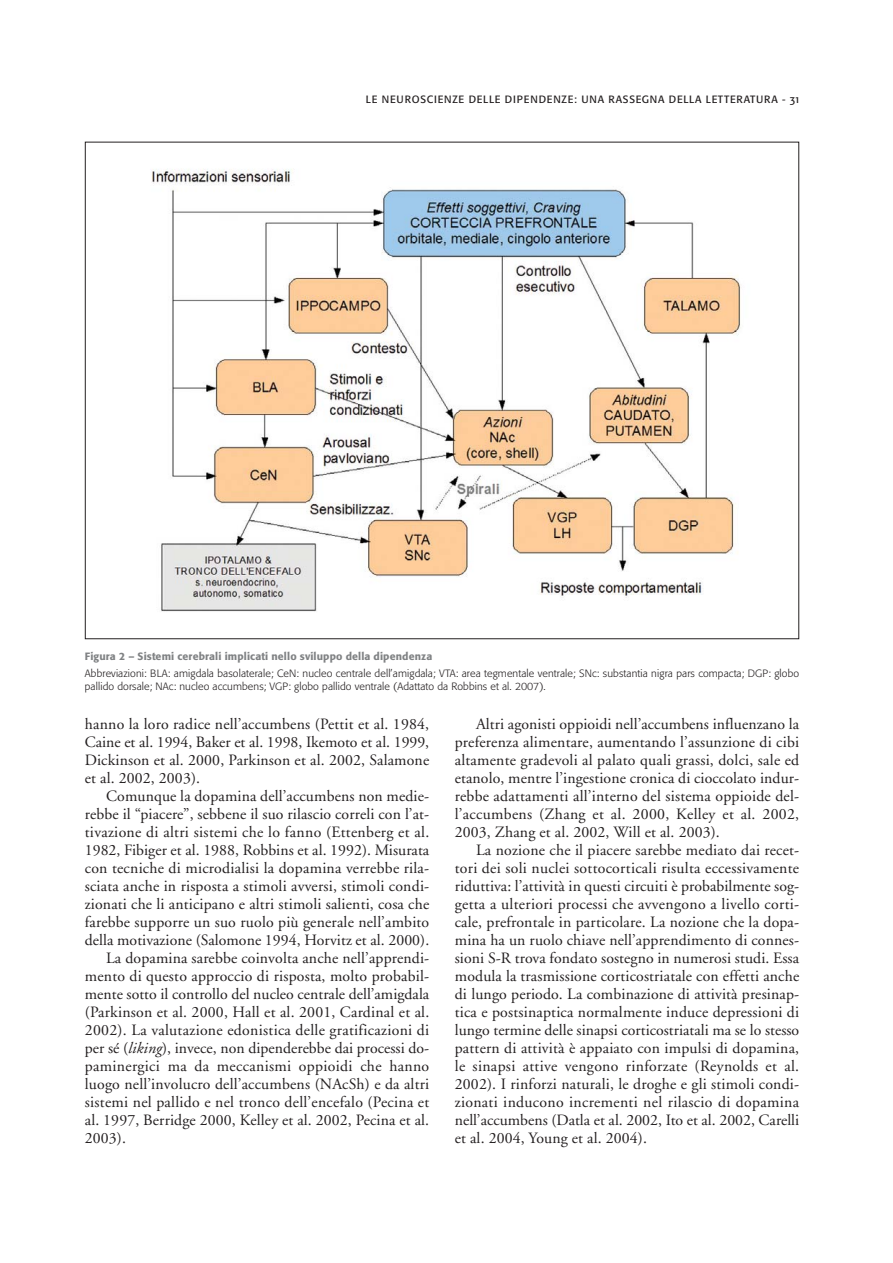
<style>
.page{position:relative;width:893px;height:1263px;background:#fff}
.page>*{position:absolute;margin:0;border:0;box-sizing:border-box;transform-origin:0 0}
.t1{font:15.75px/18px "Adobe Garamond";letter-spacing:.01em;color:#231f20;text-align:justify}
.t2{font:300 10.5px/13.5px "Formata";letter-spacing:.01em;color:#231f20}
.t3{font:500 10.5px "Formata";letter-spacing:.01em;color:#808284}
.t4{font:10.5px "Formata";letter-spacing:.07em;color:#231f20}
.s1{font-family:"Formata Regular SC"}
.s2{font-style:italic}
</style>
<div class="page">
<img style="left:152px;top:169px;width:589px;height:443px">
<p class="t4" style="left:366px;top:95px;width:435px">LE NEUROSCIENZE DELLE DIPENDENZE: UNA RASSEGNA DELLA LETTERATURA - <span class="s1">31</span></p>
<p class="t3" style="left:85px;top:652px;width:349px">Figura 2 – Sistemi cerebrali implicati nello sviluppo della dipendenza</p>
<p class="t2" style="left:85px;top:667px;width:716px">Abbreviazioni: BLA: amigdala basolaterale; CeN: nucleo centrale dell’amigdala; VTA: area tegmentale ventrale; SNc: substantia nigra pars compacta; DGP: globo pallido dorsale; NAc: nucleo accumbens; VGP: globo pallido ventrale (Adattato da Robbins et al. 2007).</p>
<p class="t1" style="left:85px;top:716px;width:346px">hanno la loro radice nell’accumbens (Pettit et al. 1984, Caine et al. 1994, Baker et al. 1998, Ikemoto et al. 1999, Dickinson et al. 2000, Parkinson et al. 2002, Salamone et al. 2002, 2003).</p>
<p class="t1" style="left:106px;top:788px;width:325px">Comunque la dopamina dell’accumbens non medie-</p>
<p class="t1" style="left:85px;top:806px;width:346px">rebbe il “piacere”, sebbene il suo rilascio correli con l’at-</p>
<p class="t1" style="left:85px;top:824px;width:346px">tivazione di altri sistemi che lo fanno (Ettenberg et al.</p>
<p class="t1" style="left:85px;top:842px;width:346px">1982, Fibiger et al. 1988, Robbins et al. 1992). Misurata</p>
<p class="t1" style="left:85px;top:860px;width:346px">con tecniche di microdialisi la dopamina verrebbe rila-</p>
<p class="t1" style="left:85px;top:878px;width:346px">sciata anche in risposta a stimoli avversi, stimoli condi-</p>
<p class="t1" style="left:85px;top:896px;width:346px">zionati che li anticipano e altri stimoli salienti, cosa che</p>
<p class="t1" style="left:85px;top:914px;width:346px">farebbe supporre un suo ruolo più generale nell’ambito</p>
<p class="t1" style="left:85px;top:932px;width:346px">della motivazione (Salomone 1994, Horvitz et al. 2000).</p>
<p class="t1" style="left:106px;top:950px;width:325px">La dopamina sarebbe coinvolta anche nell’apprendi-</p>
<p class="t1" style="left:85px;top:968px;width:346px">mento di questo approccio di risposta, molto probabil-</p>
<p class="t1" style="left:85px;top:986px;width:346px">mente sotto il controllo del nucleo centrale dell’amigdala</p>
<p class="t1" style="left:85px;top:1004px;width:346px">(Parkinson et al. 2000, Hall et al. 2001, Cardinal et al.</p>
<p class="t1" style="left:85px;top:1022px;width:346px">2002). La valutazione edonistica delle gratificazioni di</p>
<p class="t1" style="left:85px;top:1040px;width:346px">per sé (<span class="s2">liking</span>), invece, non dipenderebbe dai processi do-</p>
<p class="t1" style="left:85px;top:1058px;width:346px">paminergici ma da meccanismi oppioidi che hanno</p>
<p class="t1" style="left:85px;top:1076px;width:346px">luogo nell’involucro dell’accumbens (NAcSh) e da altri</p>
<p class="t1" style="left:85px;top:1094px;width:346px">sistemi nel pallido e nel tronco dell’encefalo (Pecina et</p>
<p class="t1" style="left:85px;top:1112px;width:346px">al. 1997, Berridge 2000, Kelley et al. 2002, Pecina et al.</p>
<p class="t1" style="left:85px;top:1130px;width:43px">2003).</p>
<p class="t1" style="left:455px;top:716px;width:346px;text-indent:21px">Altri agonisti oppioidi nell’accumbens influenzano la preferenza alimentare, aumentando l’assunzione di cibi altamente gradevoli al palato quali grassi, dolci, sale ed etanolo, mentre l’ingestione cronica di cioccolato indur&shy;rebbe adattamenti all’interno del sistema oppioide del&shy;l’accumbens (Zhang et al. 2000, Kelley et al. 2002, 2003, Zhang et al. 2002, Will et al. 2003).</p>
<p class="t1" style="left:455px;top:842px;width:346px;text-indent:21px">La nozione che il piacere sarebbe mediato dai recet&shy;tori dei soli nuclei sottocorticali risulta eccessivamente riduttiva: l’attività in questi circuiti è probabilmente sog&shy;getta a ulteriori processi che avvengono a livello corti&shy;cale, prefrontale in particolare. La nozione che la dopa&shy;mina ha un ruolo chiave nell’apprendimento di connes&shy;sioni S-R trova fondato sostegno in numerosi studi. Essa modula la trasmissione corticostriatale con effetti anche di lungo periodo. La combinazione di attività presinap&shy;tica e postsinaptica normalmente induce depressioni di lungo termine delle sinapsi corticostriatali ma se lo stesso pattern di attività è appaiato con impulsi di dopamina, le sinapsi attive vengono rinforzate (Reynolds et al.<br>2002). I rinforzi naturali, le droghe e gli stimoli condi&shy;zionati inducono incrementi nel rilascio di dopamina nell’accumbens (Datla et al. 2002, Ito et al. 2002, Carelli et al. 2004, Young et al. 2004).</p>
</div>
